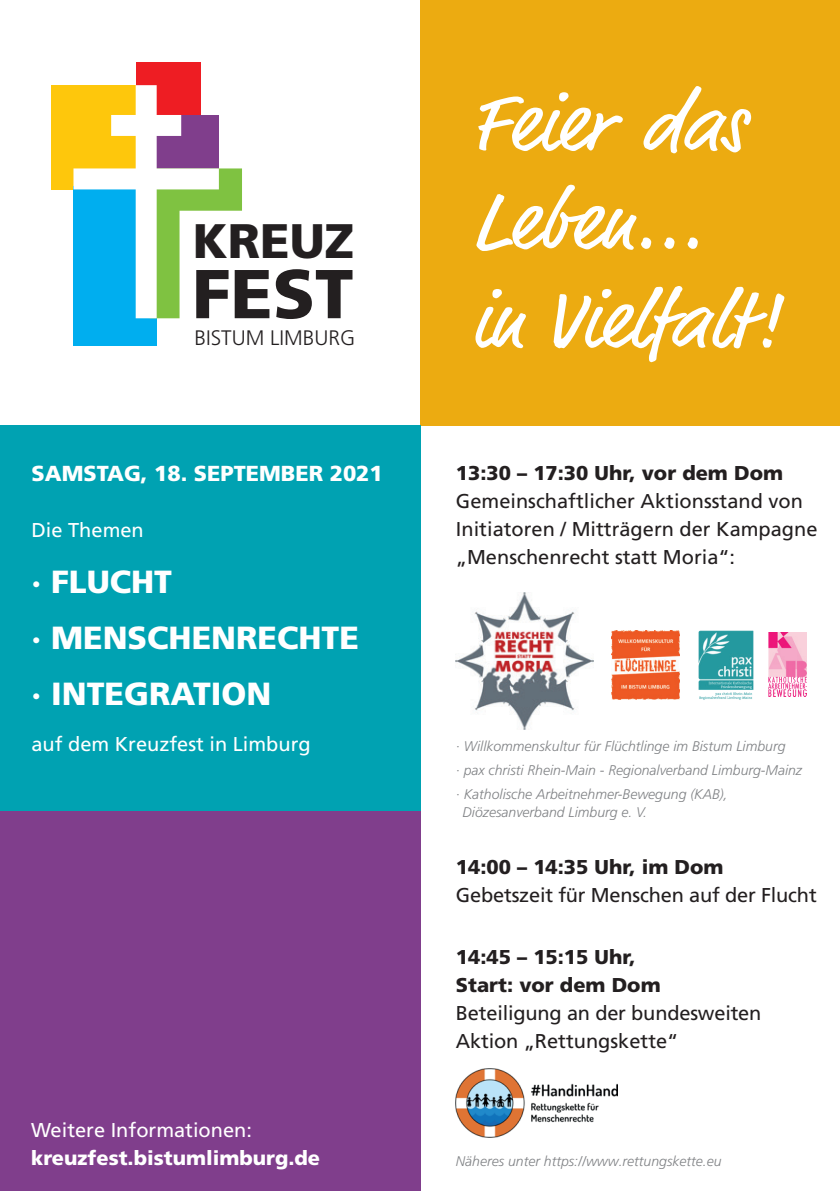
<style>
.page{position:relative;width:840px;height:1191px;background:#fff}
.page>*{position:absolute;margin:0;border:0;box-sizing:border-box;transform-origin:0 0}
.t1{font:82px/98.4px "Market Pro";color:#fff}
.t2{font:900 69px "Frutiger LT Pro";color:#231f20}
.t3{font:900 48.4px "Frutiger LT Pro";color:#231f20}
.t4{font:900 32px/56px "Frutiger LT Pro";color:#fff}
.t5{font:900 21.8px "Frutiger LT Pro";color:#fff}
.t6{font:300 21px "Frutiger LT Pro";color:#231f20}
.t7{font:20px/28px "Frutiger LT Pro";color:#231f20}
.t8{font:900 20px/28px "Frutiger LT Pro";color:#231f20}
.t9{font:20px "Frutiger LT Pro";color:#fff}
.t10{font:900 20px "Frutiger LT Pro";color:#fff}
.t11{font:italic 300 14px/24px "Frutiger LT Pro";color:#808285}
</style>
<div class="page">
<div style="left:0;top:808px;width:420px;height:383px;background:#803e8c"></div>
<div style="left:420px;top:0;width:419px;height:425px;background:#ecab11"></div>
<div style="left:157px;top:115px;width:62px;height:53px;background:#803e8c"></div>
<div style="left:52px;top:85px;width:84px;height:104px;background:#fec70c"></div>
<div style="left:136px;top:62px;width:64px;height:53px;background:#ee1d23"></div>
<div style="left:73px;top:186px;width:84px;height:159px;background:#00aeef"></div>
<svg style="left:157px;top:168px;width:85px;height:150px"></svg>
<div style="left:136px;top:85px;width:21px;height:233px;background:#fff"></div>
<div style="left:111px;top:115px;width:70px;height:21px;background:#fff"></div>
<div style="left:73px;top:168px;width:146px;height:21px;background:#fff"></div>
<div style="left:0;top:425px;width:420px;height:386px;background:#00a2b2"></div>
<img style="left:768px;top:632px;width:37px;height:65px">
<img style="left:455px;top:592px;width:137px;height:137px">
<img style="left:698px;top:630px;width:56px;height:70px">
<img style="left:611px;top:631px;width:68px;height:68px">
<img style="left:455px;top:1068px;width:162px;height:69px">
<h3 class="t3" style="left:193px;top:212px;width:163px">KREUZ</h3>
<h2 class="t2" style="left:192px;top:252px;width:163px">FEST</h2>
<h3 class="t6" style="left:194px;top:326px;width:162px">BISTUM LIMBURG</h3>
<h3 class="t5" style="left:31px;top:460px;width:353px">SAMSTAG, 18. SEPTEMBER 2021</h3>
<h3 class="t9" style="left:31px;top:518px;width:114px">Die Themen</h3>
<h3 class="t4" style="left:31px;top:553px;width:329px">· FLUCHT<br>· MENSCHENRECHTE · INTEGRATION</h3>
<h3 class="t9" style="left:31px;top:732px;width:280px">auf dem Kreuzfest in Limburg</h3>
<h3 class="t9" style="left:31px;top:1118px;width:222px">Weitere Informationen:</h3>
<h3 class="t10" style="left:31px;top:1146px;width:290px">kreuzfest.bistumlimburg.de</h3>
<h1 class="t1" style="left:471px;top:78px;width:310px">Feier das<br>Leben...<br>in Vielfalt!</h1>
<h3 class="t8" style="left:455px;top:459px;width:328px">13:30 – 17:30 Uhr, vor dem Dom</h3>
<h3 class="t7" style="left:455px;top:487px;width:363px">Gemeinschaftlicher Aktionsstand von<br>Initiatoren / Mitträgern der Kampagne „Menschenrecht statt Moria“:</h3>
<p class="t11" style="left:455px;top:734px;width:347px">· Willkommenskultur für Flüchtlinge im Bistum Limburg<br>· pax christi Rhein-Main - Regionalverband Limburg-Mainz · Katholische Arbeitnehmer-Bewegung (KAB),</p>
<p class="t11" style="left:462px;top:800px;width:186px">Diözesanverband Limburg e. V.</p>
<h3 class="t8" style="left:455px;top:852px;width:269px">14:00 – 14:35 Uhr, im Dom</h3>
<h3 class="t7" style="left:455px;top:881px;width:362px">Gebetszeit für Menschen auf der Flucht</h3>
<h3 class="t8" style="left:455px;top:942px;width:206px">14:45 – 15:15 Uhr,<br>Start: vor dem Dom</h3>
<h3 class="t7" style="left:455px;top:998px;width:307px">Beteiligung an der bundesweiten<br>Aktion „Rettungskette“</h3>
<p class="t11" style="left:455px;top:1148px;width:267px">Näheres unter https://www.rettungskette.eu</p>
</div>
